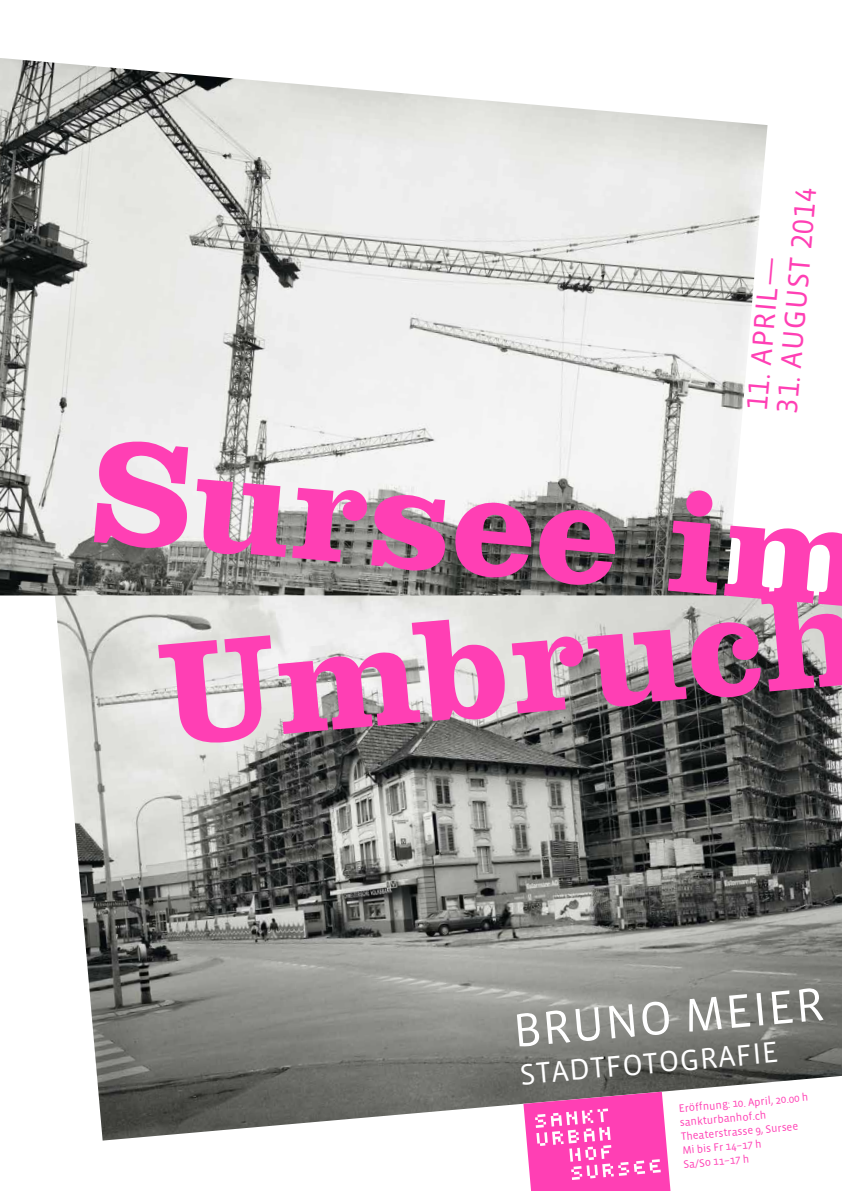
<style>
.page{position:relative;width:842px;height:1191px;background:#fff}
.page>*{position:absolute;margin:0;border:0;box-sizing:border-box;transform-origin:0 0}
.t1{font:700 150px "Clarendon";color:#ff3fb4}
.t2{font:48px "Vista Sans";color:#fff}
.t3{font:30px "Vista Sans";color:#fff}
.t4{font:30px "Vista Sans Alt";color:#ff3fb4}
.t5{font:30px "Vista Sans";color:#ff3fb4}
.t6{font:11px/14px "Vista Sans";color:#ff3fb4}
.s1{font-family:"Vista Sans"}
.s2{font-family:"Vista Sans Alt"}
</style>
<div class="page">
<img style="left:55px;top:595px;width:787px;height:545px">
<img style="left:0;top:58px;width:767px;height:537px">
<svg style="left:523px;top:1091px;width:147px;height:100px;background:#f55eb9"></svg>
<h3 class="t4" style="left:771px;top:412px;width:228px;rotate:-85deg">31. <span class="s1">August</span> 2014</h3>
<h3 class="t5" style="left:741px;top:409px;width:156px;rotate:-85deg"><span class="s2">11.</span> apr il —</h3>
<h1 class="t1" style="left:101px;top:399px;width:779px;rotate:5deg">Sursee im</h1>
<h1 class="t1" style="left:152px;top:604px;width:706px;rotate:-5deg">Umbruch</h1>
<h2 class="t2" style="left:511px;top:1006px;width:303px;rotate:-5deg">Br uno Meier</h2>
<h3 class="t3" style="left:519px;top:1059px;width:260px;rotate:-5deg">Sta dtf otograf ie</h3>
<p class="t6" style="left:678px;top:1101px;width:132px;rotate:-5deg">Eröffnung: 10. April, 20.00 h sankturbanhof.ch<br>Theaterstrasse 9, Sursee<br>Mi bis Fr 14–17 h<br>Sa/So 11–17 h</p>
</div>
